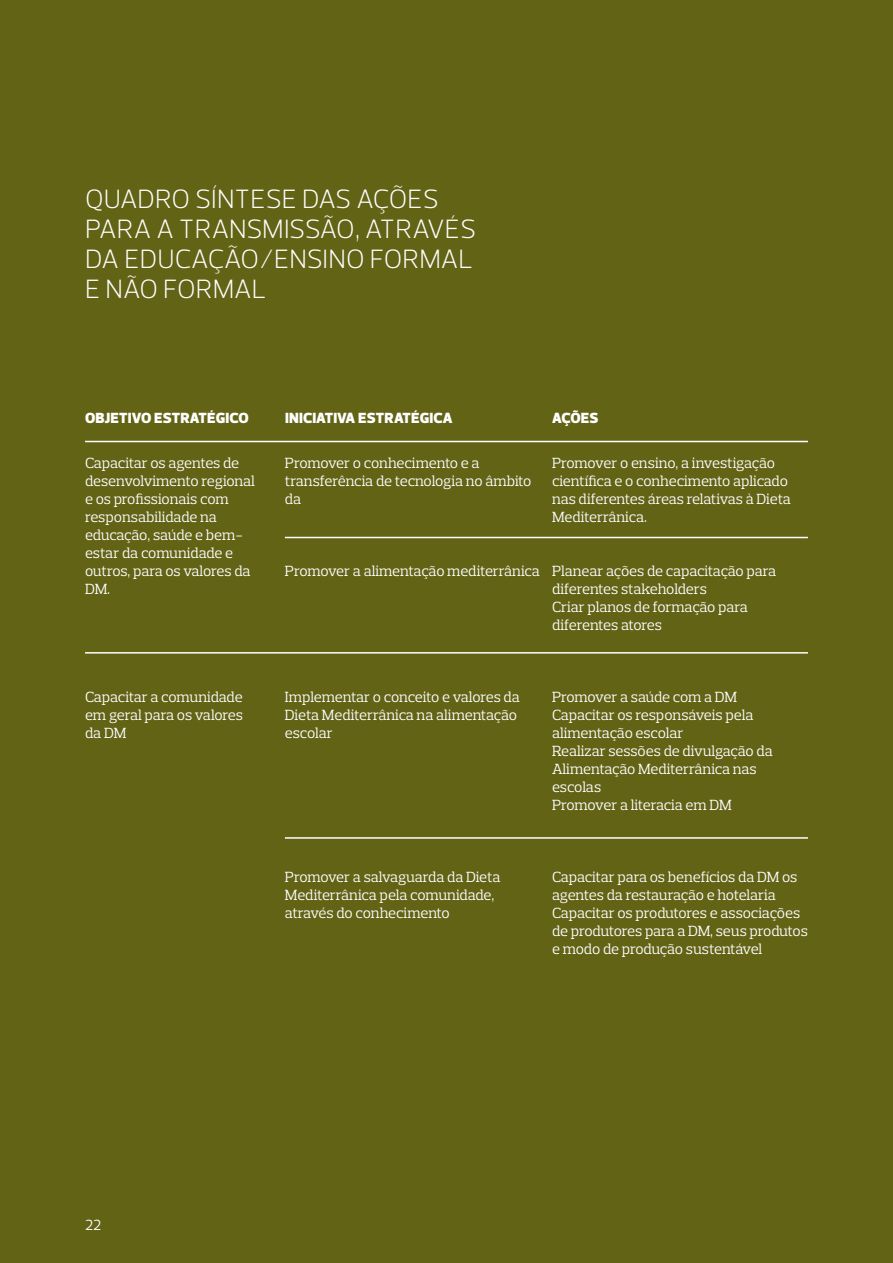
<style>
.page{position:relative;width:893px;height:1263px;background:#626315}
.page>*{position:absolute;margin:0;border:0;box-sizing:border-box;transform-origin:0 0}
.t1{font:300 27px/30px "Prelo";letter-spacing:-.005em;color:#fff}
.t2{font:15px/18px "Prelo Slab";letter-spacing:-.01em;color:#fff}
.t3{font:900 15px "Prelo";letter-spacing:.01em;color:#fff}
.t4{font:15px "Prelo";color:#fff}
</style>
<div class="page">
<hr style="left:85px;top:441px;width:723px;height:1px;background:#fff">
<hr style="left:85px;top:652px;width:723px;height:2px;background:#fff">
<hr style="left:285px;top:537px;width:523px;height:1px;background:#fff">
<hr style="left:285px;top:837px;width:523px;height:2px;background:#fff">
<h1 class="t1" style="left:85px;top:184px;width:393px">QUADRO SÍNTESE DAS AÇÕES<br>PARA A TRANSMISSÃO, ATRAVÉS<br>DA EDUCAÇÃO/ENSINO FORMAL<br>E NÃO FORMAL</h1>
<p class="t3" style="left:85px;top:408px;width:165px">OBJETIVO ESTRATÉGICO</p>
<p class="t2" style="left:85px;top:454px;width:172px">Capacitar os agentes de desenvolvimento regional e os profissionais com responsabilidade na educação, saúde e bem&shy;estar da comunidade e outros, para os valores da<br>DM.</p>
<p class="t2" style="left:85px;top:688px;width:160px;text-align:justify">Capacitar a comunidade em geral para os valores da DM</p>
<p class="t3" style="left:285px;top:408px;width:169px">INICIATIVA ESTRATÉGICA</p>
<p class="t2" style="left:285px;top:454px;width:248px">Promover o conhecimento e a transferência de tecnologia no âmbito da</p>
<p class="t3" style="left:552px;top:408px;width:48px">AÇÕES</p>
<p class="t2" style="left:552px;top:454px;width:240px">Promover o ensino, a investigação científica e o conhecimento aplicado nas diferentes áreas relativas à Dieta<br>Mediterrânica.</p>
<p class="t2" style="left:285px;top:562px;width:256px">Promover a alimentação mediterrânica</p>
<p class="t2" style="left:552px;top:562px;width:226px">Planear ações de capacitação para diferentes stakeholders<br>Criar planos de formação para diferentes atores</p>
<p class="t2" style="left:285px;top:688px;width:236px">Implementar o conceito e valores da<br>Dieta Mediterrânica na alimentação escolar</p>
<p class="t2" style="left:285px;top:868px;width:217px">Promover a salvaguarda da Dieta<br>Mediterrânica pela comunidade, através do conhecimento</p>
<p class="t2" style="left:552px;top:688px;width:222px">Promover a saúde com a DM<br>Capacitar os responsáveis pela alimentação escolar<br>Realizar sessões de divulgação da<br>Alimentação Mediterrânica nas escolas<br>Promover a literacia em DM</p>
<p class="t2" style="left:552px;top:868px;width:257px">Capacitar para os benefícios da DM os agentes da restauração e hotelaria Capacitar os produtores e associações de produtores para a DM, seus produtos e modo de produção sustentável</p>
<p class="t4" style="left:85px;top:1215px;width:18px">22</p>
</div>
